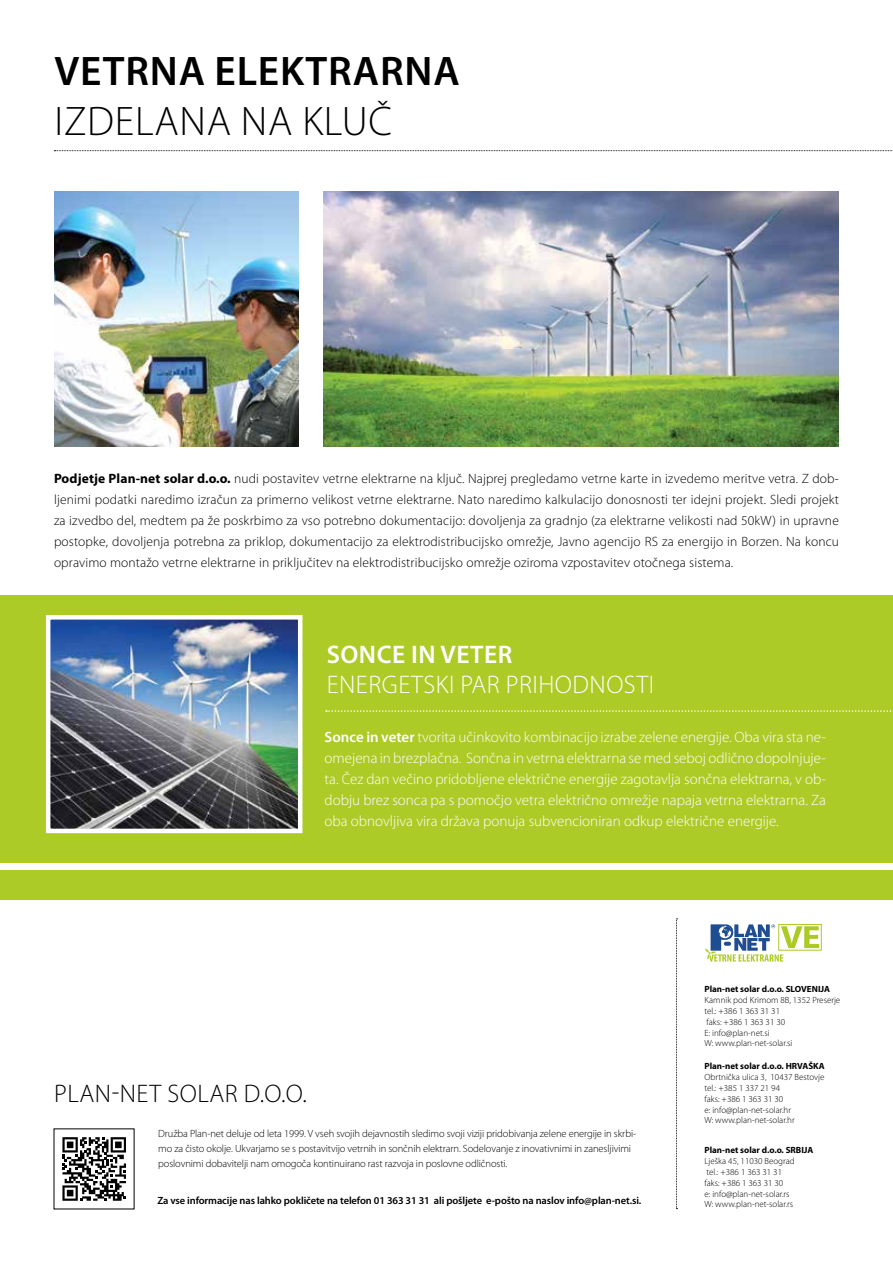
<style>
.page{position:relative;width:893px;height:1263px;background:#fff}
.page>*{position:absolute;margin:0;border:0;box-sizing:border-box;transform-origin:0 0}
.t1{font:600 41.4px "Myriad Pro";letter-spacing:.02em;color:#000}
.t2{font:300 41.4px "Myriad Pro";letter-spacing:.02em;color:#000}
.t3{font:300 25.5px "Myriad Pro";letter-spacing:.02em;color:#fff}
.t4{font:300 25.5px "Myriad Pro";letter-spacing:.02em;color:#000}
.t5{font:600 25.5px "Myriad Pro";letter-spacing:.02em;color:#fff}
.t6{font:300 15px/21px "Myriad Pro";color:#fff;text-align:justify}
.t7{font:300 13.5px/21px "Myriad Pro";letter-spacing:.01em;color:#000;text-align:justify}
.t8{font:300 10.5px/15px "Myriad Pro";letter-spacing:-.01em;color:#000}
.t9{font:600 10.5px "Myriad Pro";letter-spacing:-.01em;color:#000}
.t10{font:300 9px/10.8px "Myriad Pro";color:#000}
.t11{font:700 9px "Myriad Pro";color:#000}
.s1{font-weight:700}
.s2{font-weight:600}
</style>
<div class="page">
<div style="left:0;top:595px;width:893px;height:268px;background:#adcb26"></div>
<div style="left:0;top:870px;width:893px;height:29px;background:#adcb26"></div>
<svg style="left:705px;top:924px;width:114px;height:37px"></svg>
<svg style="left:54px;top:150px;width:839px;height:1px"></svg>
<img style="left:54px;top:191px;width:245px;height:255px">
<svg style="left:676px;top:918px;width:1px;height:291px"></svg>
<img style="left:324px;top:191px;width:515px;height:255px">
<img style="left:51px;top:620px;width:246px;height:208px">
<div style="left:46px;top:615px;width:256px;height:218px;border:4px solid #fff"></div>
<svg style="left:326px;top:710px;width:567px;height:2px"></svg>
<svg style="left:62px;top:1137px;width:64px;height:64px"></svg>
<h1 class="t1" style="left:54px;top:45px;width:407px">VETRNA ELEKTRARNA</h1>
<h1 class="t2" style="left:54px;top:96px;width:339px">IZDELANA NA KLUČ</h1>
<p class="t7" style="left:54px;top:468px;width:787px"><span class="s1">Podjetje Plan-net solar d.o.o.</span> nudi postavitev vetrne elektrarne na ključ. Najprej pregledamo vetrne karte in izvedemo meritve vetra. Z dob&shy;ljenimi podatki naredimo izračun za primerno velikost vetrne elektrarne. Nato naredimo kalkulacijo donosnosti ter idejni projekt. Sledi projekt za izvedbo del, medtem pa že poskrbimo za vso potrebno dokumentacijo: dovoljenja za gradnjo (za elektrarne velikosti nad 50kW) in upravne postopke, dovoljenja potrebna za priklop, dokumentacijo za elektrodistribucijsko omrežje, Javno agencijo RS za energijo in Borzen. Na koncu opravimo montažo vetrne elektrarne in priključitev na elektrodistribucijsko omrežje oziroma vzpostavitev otočnega sistema.</p>
<h2 class="t5" style="left:327px;top:638px;width:187px">SONCE IN VETER</h2>
<h2 class="t3" style="left:327px;top:669px;width:329px">ENERGETSKI PAR PRIHODNOSTI</h2>
<p class="t6" style="left:325px;top:726px;width:503px"><span class="s2">Sonce in veter</span> tvorita učinkovito kombinacijo izrabe zelene energije. Oba vira sta ne&shy;omejena in brezplačna. Sončna in vetrna elektrarna se med seboj odlično dopolnjuje&shy;ta. Čez dan večino pridobljene električne energije zagotavlja sončna elektrarna, v ob&shy;dobju brez sonca pa s pomočjo vetra električno omrežje napaja vetrna elektrarna. Za oba obnovljiva vira država ponuja subvencioniran odkup električne energije.</p>
<h2 class="t4" style="left:54px;top:1078px;width:254px">PLAN-NET SOLAR d.o.o.</h2>
<p class="t8" style="left:158px;top:1126px;width:480px">Družba Plan-net deluje od leta 1999. V vseh svojih dejavnostih sledimo svoji viziji pridobivanja zelene energije in skrbi&shy;mo za čisto okolje. Ukvarjamo se s postavitvijo vetrnih in sončnih elektrarn. Sodelovanje z inovativnimi in zanesljivimi poslovnimi dobavitelji nam omogoča kontinuirano rast razvoja in poslovne odličnosti.</p>
<p class="t9" style="left:157px;top:1194px;width:486px">Za vse informacije nas lahko pokličete na telefon 01 363 31 31 ali pošljete e-pošto na naslov info@plan-net.si.</p>
<p class="t11" style="left:704px;top:983px;width:127px">Plan-net solar d.o.o. SLOVENIJA</p>
<p class="t10" style="left:704px;top:995px;width:137px">Kamnik pod Krimom 8B, 1352 Preserje tel.: +386 1 363 31 31<br>faks: +386 1 363 31 30<br>E: info@plan-net.si<br>W: www.plan-net-solar.si</p>
<p class="t11" style="left:704px;top:1060px;width:122px">Plan-net solar d.o.o. HRVAŠKA</p>
<p class="t10" style="left:704px;top:1072px;width:122px">Obrtnička ulica 3, 10437 Bestovje tel.: +385 1 337 21 94<br>faks: +386 1 363 31 30<br>e: info@plan-net-solar.hr<br>W: www.plan-net-solar.hr</p>
<p class="t11" style="left:704px;top:1144px;width:111px">Plan-net solar d.o.o. SRBIJA</p>
<p class="t10" style="left:704px;top:1156px;width:92px">Lješka 45, 11030 Beograd tel.: +386 1 363 31 31 faks: +386 1 363 31 30<br>e: info@plan-net-solar.rs<br>W: www.plan-net-solar.rs</p>
</div>
